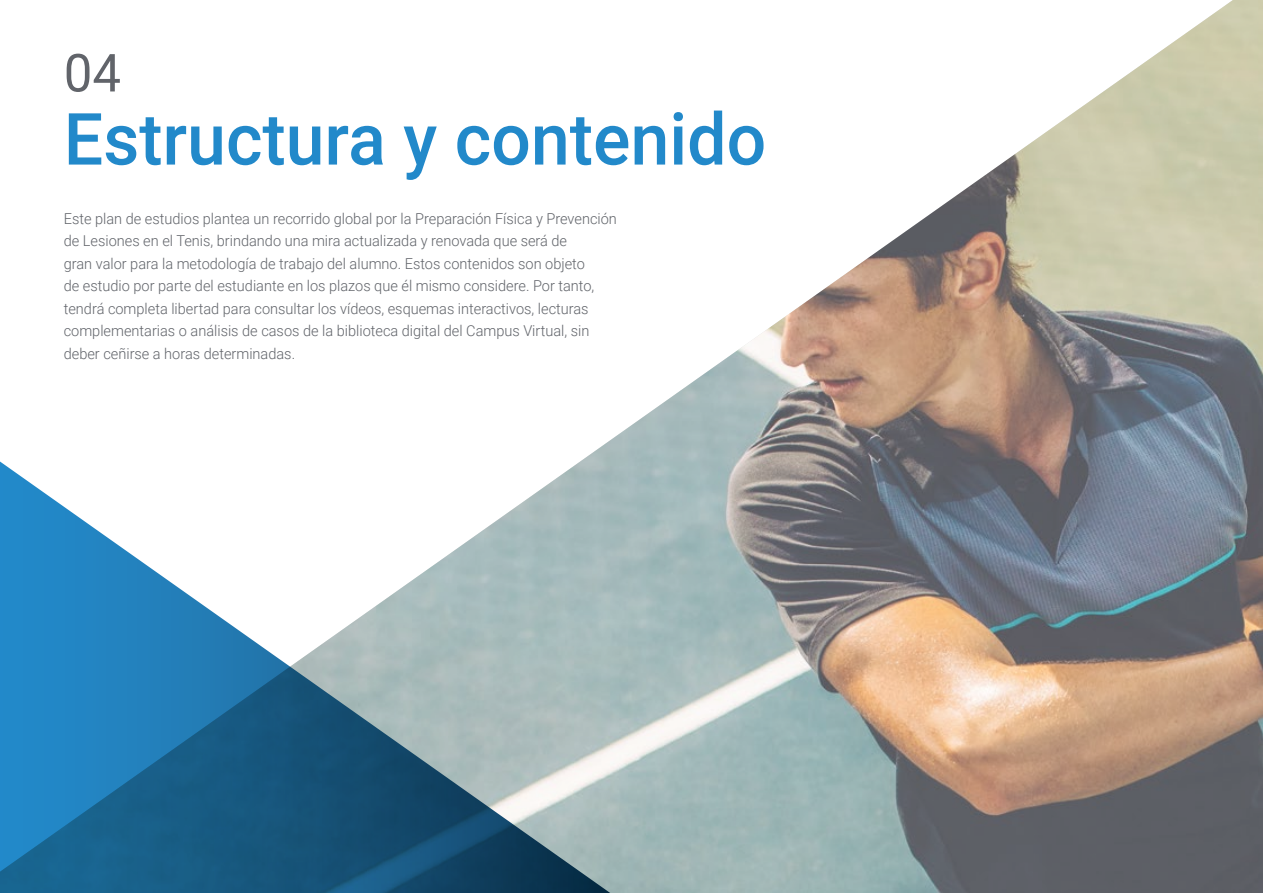
<style>
.page{position:relative;width:1263px;height:893px;background:#fff}
.page>*{position:absolute;margin:0;border:0;box-sizing:border-box;transform-origin:0 0}
.t1{font:500 72px "Roboto";color:#2289ca}
.t2{font:52.5px "Roboto";color:#61646a}
.t3{font:300 15px/22.5px "Roboto";color:#61646a}
</style>
<div class="page">
<img style="left:602px;top:0;width:661px;height:893px">
<svg style="left:0;top:446px;width:640px;height:447px"></svg>
<h2 class="t2" style="left:64px;top:36px;width:59px">04</h2>
<h1 class="t1" style="left:64px;top:89px;width:704px">Estructura y contenido</h1>
<p class="t3" style="left:64px;top:207px;width:555px">Este plan de estudios plantea un recorrido global por la Preparación Física y Prevención de Lesiones en el Tenis, brindando una mira actualizada y renovada que será de<br>gran valor para la metodología de trabajo del alumno. Estos contenidos son objeto<br>de estudio por parte del estudiante en los plazos que él mismo considere. Por tanto, tendrá completa libertad para consultar los vídeos, esquemas interactivos, lecturas complementarias o análisis de casos de la biblioteca digital del Campus Virtual, sin deber ceñirse a horas determinadas.</p>
</div>
